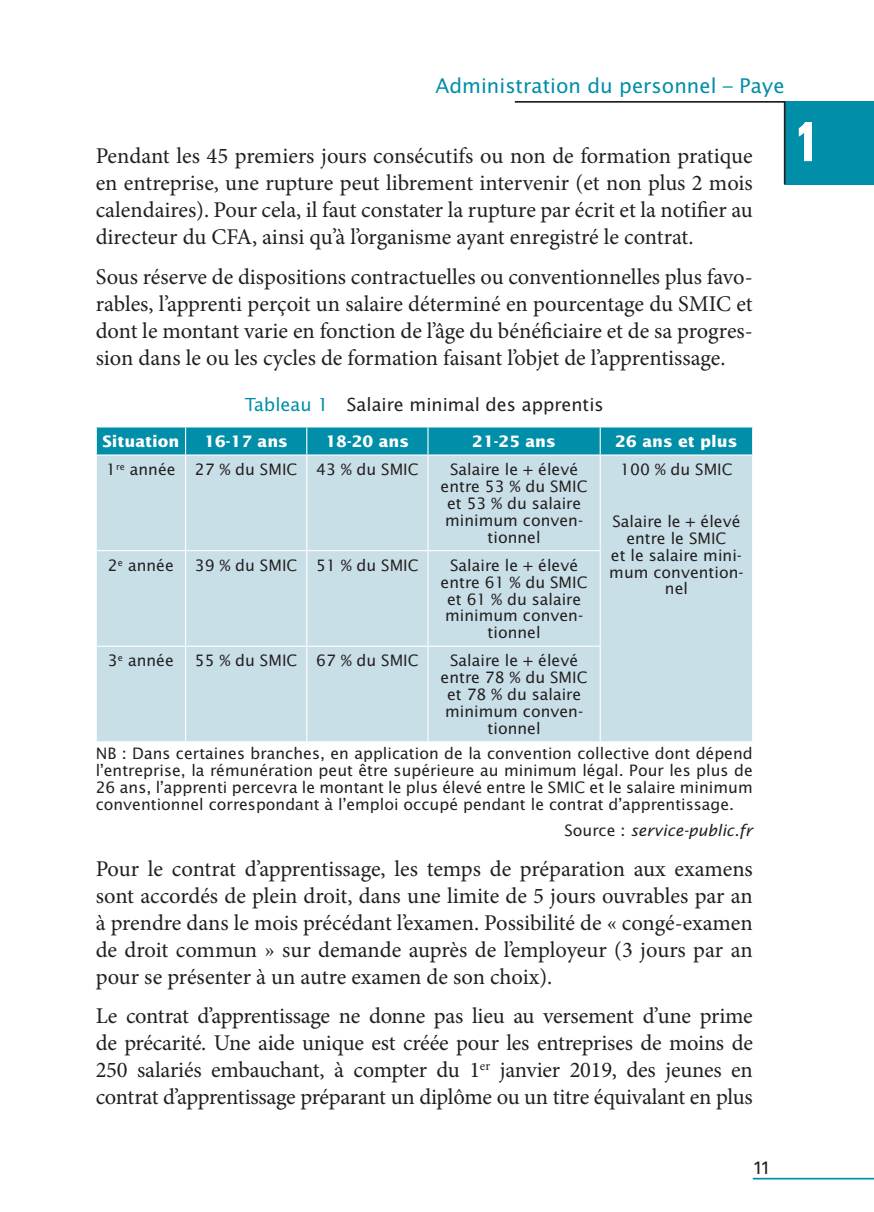
<style>
.page{position:relative;width:874px;height:1212px;background:#fff}
.page>*{position:absolute;margin:0;border:0;box-sizing:border-box;transform-origin:0 0}
.t1{font:700 condensed 54.45px "Univers LT Std";color:#fff;scale:.82 1}
.Texte_Courant{font:22.5px/27px "Minion Pro";letter-spacing:-.005em;color:#231f20;text-align:justify}
.t2{font:20.25px "Lucida Sans Std";color:#008ea8}
.Tableau_Titre{font:18px "Lucida Sans Std";color:#231f20}
.t3{font:18px "Univers LT Std";color:#231f20}
.Tableau_Cellule{font:15.75px/16.9px "Lucida Sans Std";color:#231f20;text-align:center}
.Tableau_source{font:15.75px/16.9px "Lucida Sans Std";color:#231f20;text-align:justify}
.Tableau_Intitule{font:700 15.75px "Lucida Sans Std";color:#fff}
.Tableau_source-2{font:italic 15.75px "Lucida Sans Std";color:#231f20}
.s1{color:#008ea8}
.s2{font-style:normal}
</style>
<div class="page">
<hr style="left:515px;top:101px;width:269px;height:2px;background:#231f20">
<hr style="left:753px;top:1178px;width:121px;height:1px;background:#008ea8">
<div style="left:784px;top:101px;width:90px;height:83px;background:#008ea8"></div>
<svg style="left:798px;top:122px;width:14px;height:40px"></svg>
<hr style="left:784px;top:101px;width:1px;height:83px;background:#231f20">
<div style="left:97px;top:456px;width:655px;height:285px;background:#c8dfe7"></div>
<div style="left:96px;top:427px;width:657px;height:27px;background:#008ea8"></div>
<hr style="left:185px;top:456px;width:1px;height:94px;background:#fff">
<hr style="left:306px;top:456px;width:1px;height:94px;background:#fff">
<hr style="left:427px;top:456px;width:1px;height:94px;background:#fff">
<hr style="left:96px;top:550px;width:90px;height:1px;background:#fff">
<hr style="left:186px;top:550px;width:121px;height:1px;background:#fff">
<hr style="left:185px;top:551px;width:1px;height:95px;background:#fff">
<hr style="left:307px;top:550px;width:121px;height:1px;background:#fff">
<hr style="left:306px;top:551px;width:1px;height:95px;background:#fff">
<hr style="left:428px;top:550px;width:173px;height:1px;background:#fff">
<hr style="left:427px;top:551px;width:1px;height:95px;background:#fff">
<hr style="left:96px;top:646px;width:90px;height:1px;background:#fff">
<hr style="left:186px;top:646px;width:121px;height:1px;background:#fff">
<hr style="left:185px;top:647px;width:1px;height:94px;background:#fff">
<hr style="left:307px;top:646px;width:121px;height:1px;background:#fff">
<hr style="left:306px;top:647px;width:1px;height:94px;background:#fff">
<hr style="left:428px;top:646px;width:173px;height:1px;background:#fff">
<hr style="left:427px;top:647px;width:1px;height:94px;background:#fff">
<hr style="left:600px;top:456px;width:1px;height:94px;background:#fff">
<hr style="left:600px;top:551px;width:1px;height:95px;background:#fff">
<hr style="left:600px;top:647px;width:1px;height:94px;background:#fff">
<p class="t2" style="left:435px;top:74px;width:351px">Administration du personnel – Paye</p>
<p class="Texte_Courant" style="left:96px;top:142px;width:658px">Pendant les 45 premiers jours consécutifs ou non de formation pratique</p>
<p class="Texte_Courant" style="left:96px;top:169px;width:658px">en entreprise, une rupture peut librement intervenir (et non plus 2 mois calendaires). Pour cela, il faut constater la rupture par écrit et la notifier au directeur du CFA, ainsi qu’à l’organisme ayant enregistré le contrat.</p>
<p class="Texte_Courant" style="left:96px;top:263px;width:658px">Sous réserve de dispositions contractuelles ou conventionnelles plus favo&shy;rables, l’apprenti perçoit un salaire déterminé en pourcentage du SMIC et dont le montant varie en fonction de l’âge du bénéficiaire et de sa progres&shy;sion dans le ou les cycles de formation faisant l’objet de l’apprentissage.</p>
<p class="Tableau_Titre" style="left:245px;top:394px;width:360px"><span class="s1">Tableau 1</span> Salaire minimal des apprentis</p>
<p class="Tableau_Intitule" style="left:103px;top:432px;width:78px">Situation</p>
<p class="Tableau_Intitule" style="left:204px;top:432px;width:85px">16-17 ans</p>
<p class="Tableau_Intitule" style="left:325px;top:432px;width:85px">18-20 ans</p>
<p class="Tableau_Intitule" style="left:472px;top:432px;width:85px">21-25 ans</p>
<p class="Tableau_Intitule" style="left:615px;top:432px;width:124px">26 ans et plus</p>
<p class="Tableau_Cellule" style="left:106px;top:461px;width:71px">1<sup>re</sup> année</p>
<p class="Tableau_Cellule" style="left:195px;top:461px;width:104px">27 % du SMIC</p>
<p class="Tableau_Cellule" style="left:316px;top:461px;width:104px">43 % du SMIC</p>
<p class="Tableau_Cellule" style="left:441px;top:461px;width:148px">Salaire le + élevé entre 53 % du SMIC et 53 % du salaire minimum conven&shy;tionnel</p>
<p class="Tableau_Cellule" style="left:620px;top:461px;width:114px">100 % du SMIC</p>
<p class="Tableau_Cellule" style="left:609px;top:513px;width:136px">Salaire le + élevé entre le SMIC<br>et le salaire mini&shy;mum convention&shy;nel</p>
<p class="Tableau_Cellule" style="left:108px;top:557px;width:67px">2<sup>e</sup> année</p>
<p class="Tableau_Cellule" style="left:195px;top:557px;width:104px">39 % du SMIC</p>
<p class="Tableau_Cellule" style="left:316px;top:557px;width:104px">51 % du SMIC</p>
<p class="Tableau_Cellule" style="left:441px;top:557px;width:148px">Salaire le + élevé entre 61 % du SMIC et 61 % du salaire minimum conven&shy;tionnel</p>
<p class="Tableau_Cellule" style="left:108px;top:652px;width:67px">3<sup>e</sup> année</p>
<p class="Tableau_Cellule" style="left:195px;top:652px;width:104px">55 % du SMIC</p>
<p class="Tableau_Cellule" style="left:316px;top:652px;width:104px">67 % du SMIC</p>
<p class="Tableau_Cellule" style="left:441px;top:652px;width:148px">Salaire le + élevé entre 78 % du SMIC et 78 % du salaire minimum conven&shy;tionnel</p>
<p class="Tableau_source" style="left:96px;top:745px;width:658px">NB : Dans certaines branches, en application de la convention collective dont dépend l’entreprise, la rémunération peut être supérieure au minimum légal. Pour les plus de 26 ans, l’apprenti percevra le montant le plus élevé entre le SMIC et le salaire minimum conventionnel correspondant à l’emploi occupé pendant le contrat d’apprentissage.</p>
<p class="Tableau_source-2" style="left:564px;top:821px;width:190px"><span class="s2">Source :</span> service-public.fr</p>
<p class="Texte_Courant" style="left:96px;top:855px;width:658px">Pour le contrat d’apprentissage, les temps de préparation aux examens sont accordés de plein droit, dans une limite de 5 jours ouvrables par an à prendre dans le mois précédant l’examen. Possibilité de « congé-examen de droit commun » sur demande auprès de l’employeur (3 jours par an pour se présenter à un autre examen de son choix).</p>
<p class="Texte_Courant" style="left:96px;top:1003px;width:659px">Le contrat d’apprentissage ne donne pas lieu au versement d’une prime de précarité. Une aide unique est créée pour les entreprises de moins de 250 salariés embauchant, à compter du 1<sup>er</sup> janvier 2019, des jeunes en contrat d’apprentissage préparant un diplôme ou un titre équivalant en plus</p>
<h1 class="t1" style="left:797px;top:108px;width:26px">1</h1>
<p class="t3" style="left:753px;top:1157px;width:19px">11</p>
</div>
